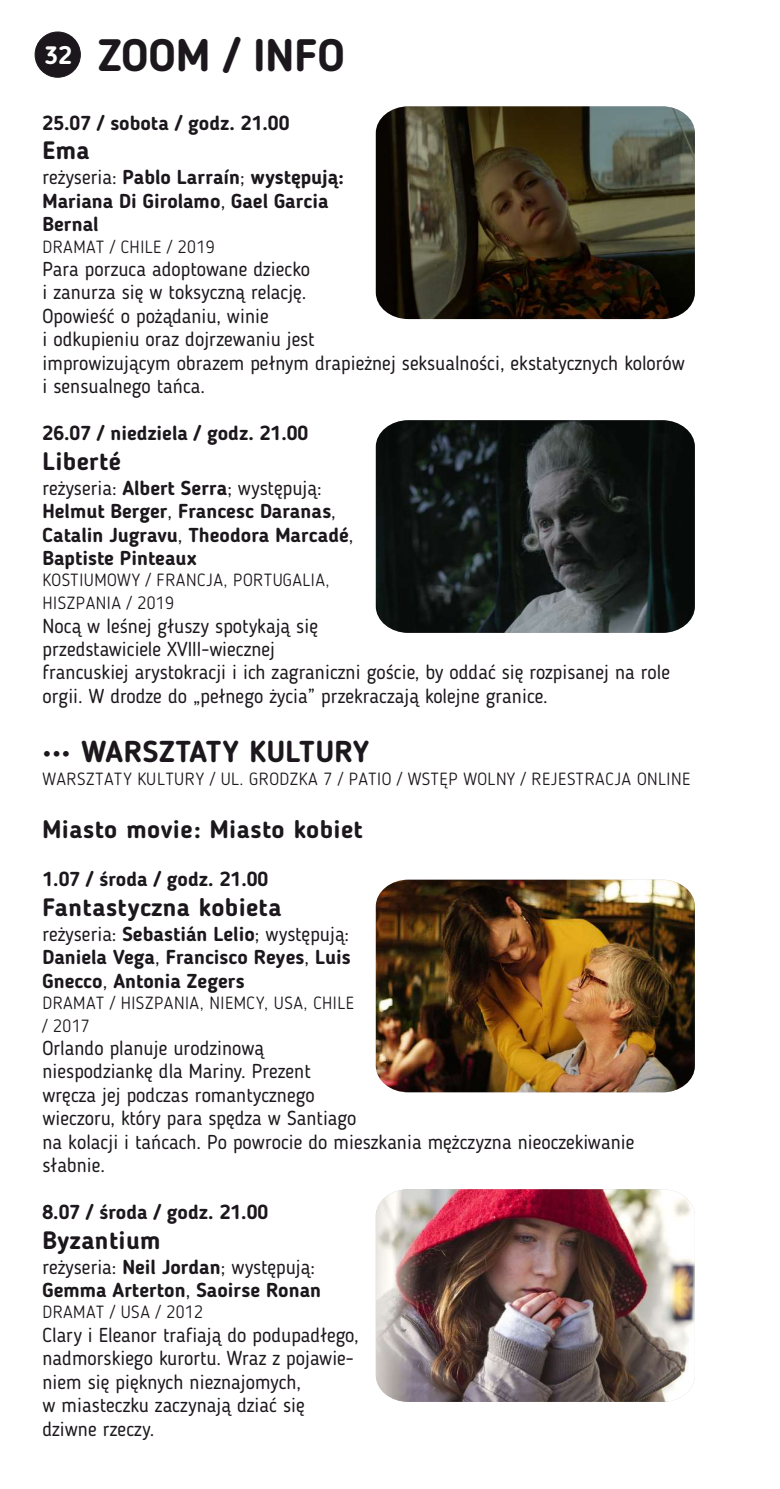
<style>
.page{position:relative;width:780px;height:1489px;background:#fff}
.page>*{position:absolute;margin:0;border:0;box-sizing:border-box;transform-origin:0 0}
.t1{font:700 45px "Blogger Sans";color:#1c171c}
.t2{font:700 30px "Blogger Sans";letter-spacing:.015em;color:#1c171c}
.t3{font:700 25px "Blogger Sans";letter-spacing:.015em;color:#1c171c}
.t4{font:700 25px "Blogger Sans";color:#fff}
.t5{font:20px/23.5px "Blogger Sans";color:#1c171c}
.t6{font:700 20px/23.5px "Blogger Sans";color:#1c171c}
.t7{font:300 17.5px/22.5px "Blogger Sans";letter-spacing:.03em;color:#1c171c}
.s1{font-weight:400}
</style>
<div class="page">
<div style="left:35px;top:32px;width:46px;height:45px;background:#1c171c;border:1px solid #1c171c;border-radius:50%"></div>
<img style="left:376px;top:106px;width:318px;height:213px">
<img style="left:376px;top:420px;width:318px;height:213px">
<img style="left:376px;top:879px;width:318px;height:213px">
<img style="left:376px;top:1189px;width:318px;height:212px">
<p class="t4" style="left:44px;top:45px;width:29px">32</p>
<h1 class="t1" style="left:98px;top:36px;width:248px">ZOOM / INFO</h1>
<p class="t6" style="left:43px;top:113px;width:248px">25.07 / sobota / godz. 21.00</p>
<p class="t3" style="left:43px;top:140px;width:49px">Ema</p>
<p class="t6" style="left:43px;top:167px;width:303px"><span class="s1">reżyseria:</span> Pablo Larraín<span class="s1">;</span> występują:<br>Mariana Di Girolamo<span class="s1">,</span> Gael Garcia<br>Bernal</p>
<p class="t7" style="left:43px;top:237px;width:173px">DRAMAT / CHILE / 2019</p>
<p class="t5" style="left:43px;top:259px;width:644px">Para porzuca adoptowane dziecko<br>i zanurza się w toksyczną relację.<br>Opowieść o pożądaniu, winie<br>i odkupieniu oraz dojrzewaniu jest<br>improwizującym obrazem pełnym drapieżnej seksualności, ekstatycznych kolorów i sensualnego tańca.</p>
<p class="t6" style="left:43px;top:423px;width:267px">26.07 / niedziela / godz. 21.00</p>
<p class="t3" style="left:43px;top:450px;width:80px">Liberté</p>
<p class="t6" style="left:43px;top:477px;width:312px"><span class="s1">reżyseria:</span> Albert Serra<span class="s1">; występują:<br></span>Helmut Berger<span class="s1">,</span> Francesc Daranas<span class="s1">,<br></span>Catalin Jugravu<span class="s1">,</span> Theodora Marcadé<span class="s1">,<br></span>Baptiste Pinteaux</p>
<p class="t7" style="left:43px;top:570px;width:288px">KOSTIUMOWY / FRANCJA, PORTUGALIA,<br>HISZPANIA / 2019</p>
<p class="t5" style="left:42px;top:615px;width:629px">Nocą w leśnej głuszy spotykają się<br>przedstawiciele XVIII-wiecznej<br>francuskiej arystokracji i ich zagraniczni goście, by oddać się rozpisanej na role orgii. W drodze do „pełnego życia” przekraczają kolejne granice.</p>
<h2 class="t2" style="left:42px;top:738px;width:328px">••• WARSZTATY KULTURY</h2>
<p class="t7" style="left:42px;top:769px;width:649px">WARSZTATY KULTURY / UL. GRODZKA 7 / PATIO / WSTĘP WOLNY / REJESTRACJA ONLINE</p>
<p class="t3" style="left:42px;top:819px;width:321px">Miasto movie: Miasto kobiet</p>
<p class="t6" style="left:42px;top:869px;width:227px">1.07 / środa / godz. 21.00</p>
<p class="t3" style="left:42px;top:896px;width:240px">Fantastyczna kobieta</p>
<p class="t6" style="left:42px;top:923px;width:310px;text-align:justify"><span class="s1">reżyseria:</span> Sebastián Lelio<span class="s1">; występują:<br></span>Daniela Vega<span class="s1">,</span> Francisco Reyes<span class="s1">,</span> Luis Gnecco<span class="s1">,</span> Antonia Zegers</p>
<p class="t7" style="left:42px;top:993px;width:313px">DRAMAT / HISZPANIA, NIEMCY, USA, CHILE / 2017</p>
<p class="t5" style="left:42px;top:1038px;width:593px">Orlando planuje urodzinową<br>niespodziankę dla Mariny. Prezent<br>wręcza jej podczas romantycznego<br>wieczoru, który para spędza w Santiago<br>na kolacji i tańcach. Po powrocie do mieszkania mężczyzna nieoczekiwanie słabnie.</p>
<p class="t6" style="left:42px;top:1202px;width:227px">8.07 / środa / godz. 21.00</p>
<p class="t3" style="left:42px;top:1229px;width:120px">Byzantium</p>
<p class="t6" style="left:42px;top:1256px;width:280px"><span class="s1">reżyseria:</span> Neil Jordan<span class="s1">; występują:<br></span>Gemma Arterton<span class="s1">,</span> Saoirse Ronan</p>
<p class="t7" style="left:42px;top:1302px;width:162px">DRAMAT / USA / 2012</p>
<p class="t5" style="left:42px;top:1324px;width:318px">Clary i Eleanor trafiają do podupadłego, nadmorskiego kurortu. Wraz z pojawie&shy;niem się pięknych nieznajomych,<br>w miasteczku zaczynają dziać się dziwne rzeczy.</p>
</div>
